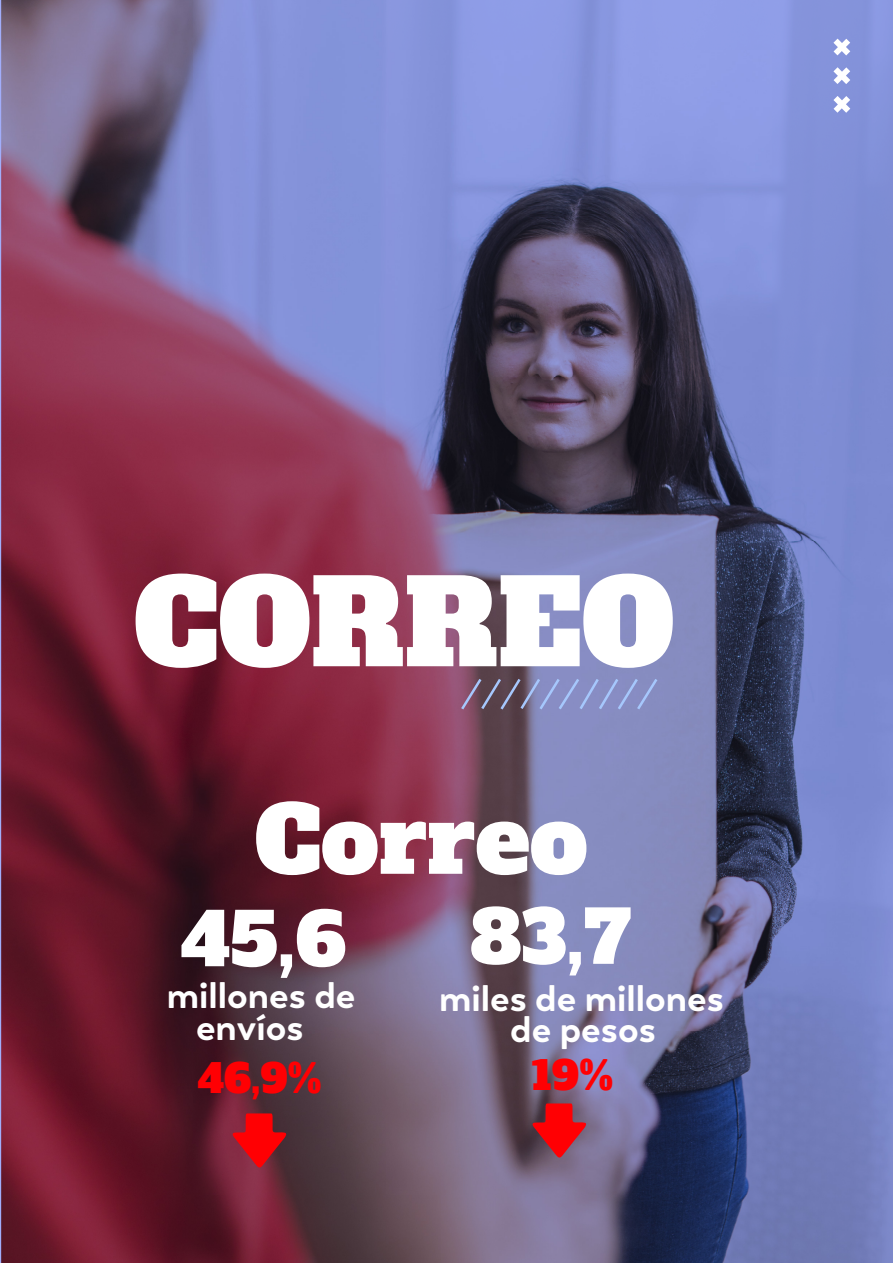
<style>
.page{position:relative;width:893px;height:1263px;background:#fff}
.page>*{position:absolute;margin:0;border:0;box-sizing:border-box;transform-origin:0 0}
.t1{font:117px "Alfa Slab One";color:#fff}
.t2{font:91.65px "Alfa Slab One";color:#fff}
.t3{font:72.6px "Alfa Slab One";color:#fff}
.t4{font:38.85px "Alfa Slab One";color:#ff0003}
.t5{font:700 36.3px/32.2px "Boston";color:#fff}
</style>
<div class="page">
<div style="left:0;top:0;width:14px;height:1263px;background:#a1adfa"></div>
<img style="left:1px;top:0;width:892px;height:1263px">
<svg style="left:459px;top:676px;width:201px;height:36px;background:#807da6"></svg>
<div style="left:799px;top:0;width:94px;height:118px;background:#8493db"></div>
<svg style="left:232px;top:1113px;width:54px;height:55px;background:#b9141e"></svg>
<svg style="left:532px;top:1103px;width:54px;height:55px;background:#b72833"></svg>
<p class="t1" style="left:134px;top:521px;width:542px">CORREO</p>
<h2 class="t2" style="left:255px;top:760px;width:334px">Correo</h2>
<h3 class="t3" style="left:180px;top:876px;width:167px">45,6</h3>
<p class="t5" style="left:196px;top:980px;width:161px;text-indent:-29px">millones de envíos</p>
<p class="t4" style="left:197px;top:1044px;width:126px">46,9%</p>
<h3 class="t3" style="left:470px;top:874px;width:162px">83,7</h3>
<p class="t5" style="left:439px;top:983px;width:286px;line-height:30.9px;text-align:center">miles de millones de pesos</p>
<p class="t4" style="left:532px;top:1042px;width:83px">19%</p>
</div>
